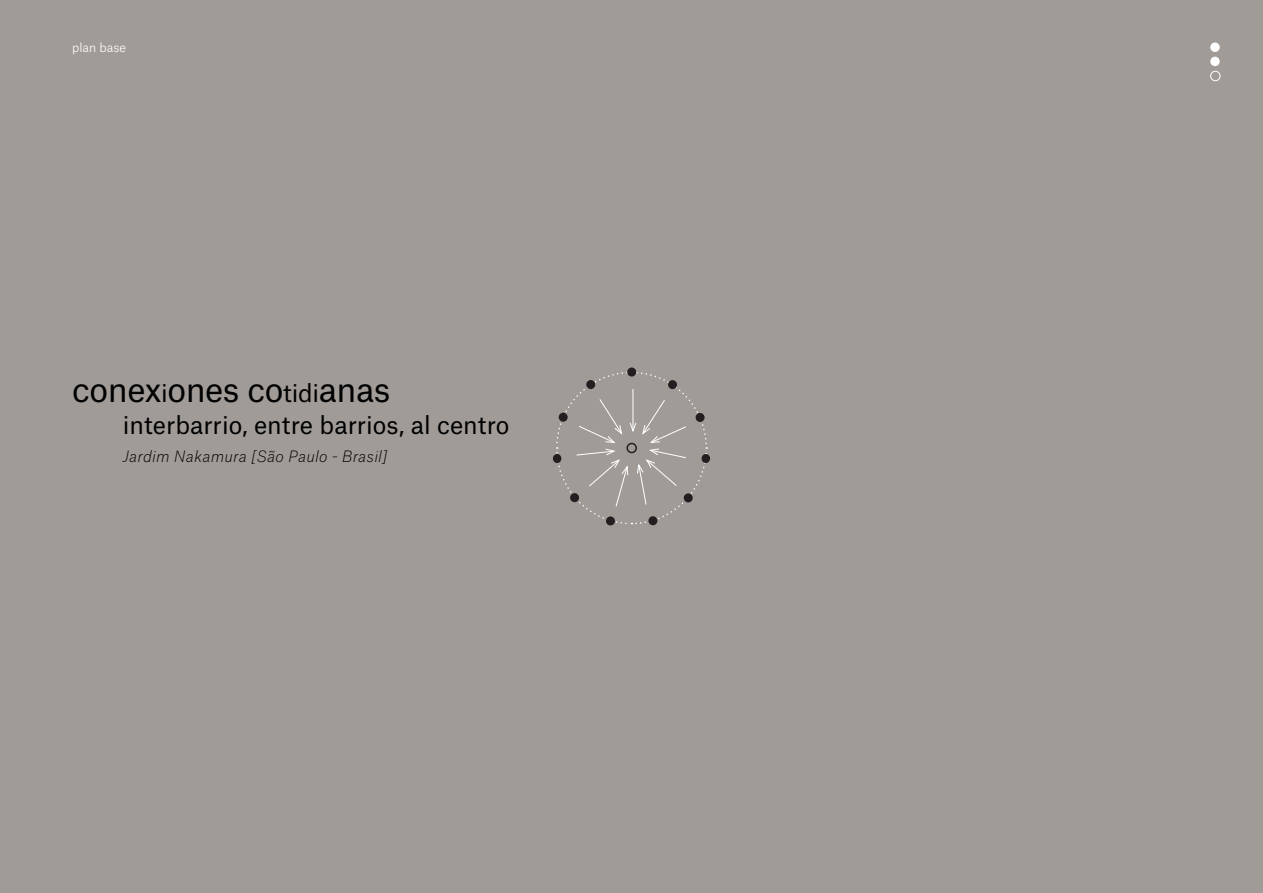
<style>
.page{position:relative;width:1263px;height:893px;background:#fff}
.page>*{position:absolute;margin:0;border:0;box-sizing:border-box;transform-origin:0 0}
.t1{font:33px "Atlas Grotesk";letter-spacing:-.015em;color:#000}
.t2{font:24px "Atlas Grotesk";color:#000}
.t3{font:italic 100 15px "Atlas Grotesk";letter-spacing:.02em;color:#000}
.t4{font:300 12px "Atlas Grotesk";color:#fff}
.s1{font-size:24px}
</style>
<div class="page">
<div style="left:0;top:0;width:1263px;height:892px;background:#a09b97"></div>
<div style="left:1210px;top:57px;width:10px;height:9px;background:#fff;border-radius:50%"></div>
<div style="left:1210px;top:71px;width:10px;height:10px;border:1px solid #fff;border-radius:50%"></div>
<div style="left:1210px;top:43px;width:10px;height:9px;background:#fff;border-radius:50%"></div>
<svg style="left:556px;top:371px;width:152px;height:154px"></svg>
<div style="left:586px;top:380px;width:9px;height:9px;background:#231f20;border-radius:50%"></div>
<div style="left:627px;top:367px;width:9px;height:10px;background:#231f20;border-radius:50%"></div>
<div style="left:668px;top:380px;width:9px;height:9px;background:#231f20;border-radius:50%"></div>
<div style="left:696px;top:413px;width:9px;height:9px;background:#231f20;border-radius:50%"></div>
<div style="left:702px;top:454px;width:8px;height:9px;background:#231f20;border-radius:50%"></div>
<div style="left:648px;top:516px;width:9px;height:9px;background:#231f20;border-radius:50%"></div>
<div style="left:684px;top:493px;width:9px;height:9px;background:#231f20;border-radius:50%"></div>
<div style="left:606px;top:516px;width:9px;height:9px;background:#231f20;border-radius:50%"></div>
<div style="left:570px;top:493px;width:9px;height:9px;background:#231f20;border-radius:50%"></div>
<div style="left:553px;top:454px;width:8px;height:9px;background:#231f20;border-radius:50%"></div>
<div style="left:559px;top:413px;width:9px;height:9px;background:#231f20;border-radius:50%"></div>
<div style="left:626px;top:443px;width:11px;height:10px;border:2px solid #231f20;border-radius:50%"></div>
<p class="t4" style="left:72px;top:38px;width:55px">plan base</p>
<h1 class="t1" style="left:72px;top:363px;width:320px">conex<span class="s1">i</span>ones co<span class="s1">tidi</span>anas</h1>
<p class="t2" style="left:123px;top:405px;width:388px">interbarrio, entre barrios, al centro</p>
<p class="t3" style="left:123px;top:444px;width:266px">Jardim Nakamura [São Paulo - Brasil]</p>
</div>
